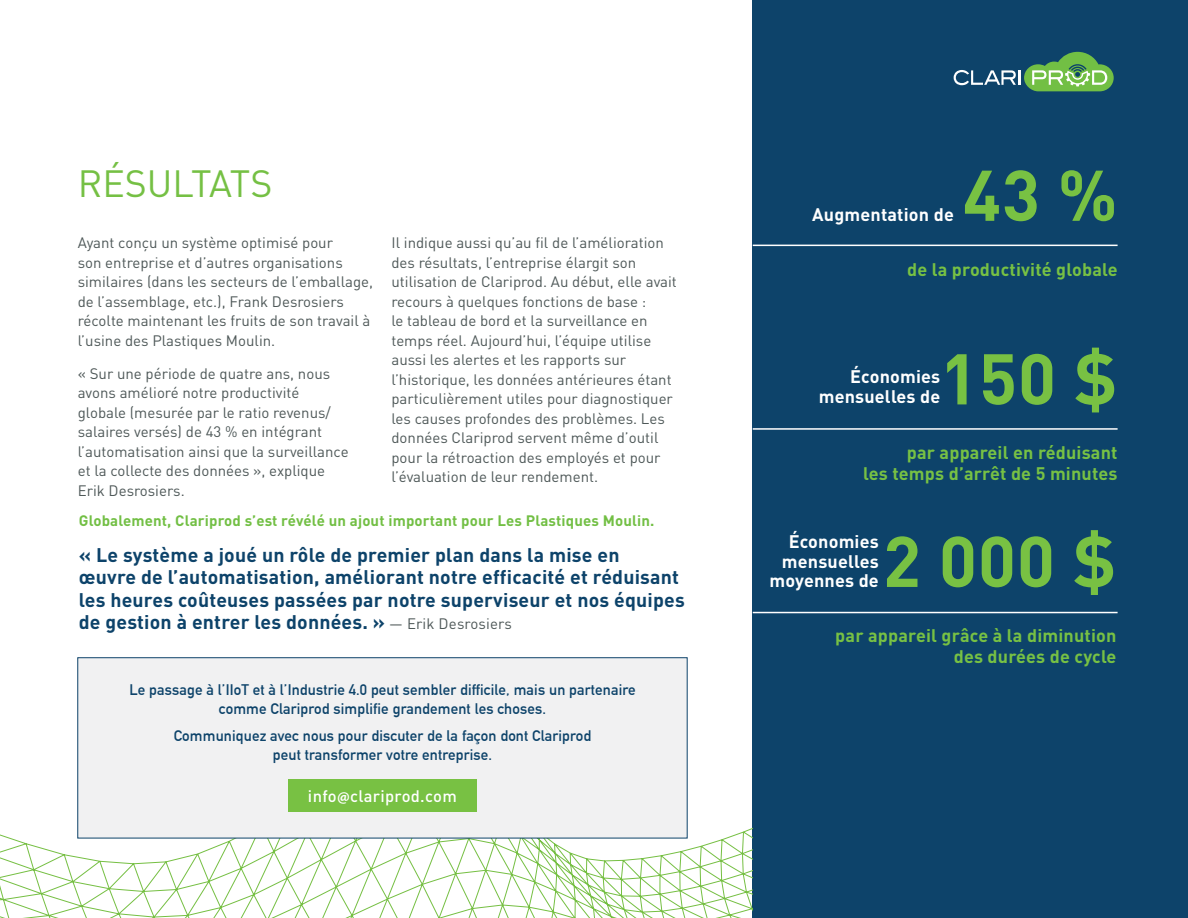
<style>
.page{position:relative;width:1188px;height:918px;background:#fff}
.page>*{position:absolute;margin:0;border:0;box-sizing:border-box;transform-origin:0 0}
.t1{font:700 70.5px "DIN";letter-spacing:.01em;color:#78c143}
.t2{font:37.5px "DIN";color:#75c044}
.t3{font:700 19.5px/22.5px "DIN";letter-spacing:.01em;color:#0d436a}
.t4{font:700 18px/21px "DIN";letter-spacing:.01em;color:#77c144;text-align:right}
.t5{font:700 18px/19.5px "DIN";letter-spacing:.01em;color:#fff;text-align:right}
.t6{font:500 16.5px "DIN";letter-spacing:.02em;color:#fff}
.t7{font:15px/19.5px "DIN";color:#4e5858}
.t8{font:700 15px/19.5px "DIN Alternate";letter-spacing:.01em;color:#0d436a;text-align:center}
.t9{font:700 15px "DIN";letter-spacing:.01em;color:#72bf44}
.s1{font-weight:400;font-size:15px;color:#4e5858}
.s2{font-family:"Myriad Pro";font-weight:700}
</style>
<div class="page">
<div style="left:753px;top:0;width:435px;height:918px;background:#0d436a"></div>
<hr style="left:753px;top:428px;width:365px;height:2px;background:#fff">
<hr style="left:753px;top:612px;width:365px;height:1px;background:#fff">
<hr style="left:753px;top:245px;width:365px;height:1px;background:#fff">
<svg style="left:0;top:757px;width:753px;height:161px"></svg>
<svg style="left:954px;top:52px;width:160px;height:39px"></svg>
<div style="left:78px;top:658px;width:609px;height:180px;background:#f1f1f2"></div>
<div style="left:288px;top:779px;width:189px;height:33px;background:#78c143"></div>
<p class="t2" style="left:78px;top:160px;width:196px">RÉSULTATS</p>
<p class="t7" style="left:78px;top:233px;width:297px">Ayant conçu un système optimisé pour<br>son entreprise et d’autres organisations similaires (dans les secteurs de l’emballage, de l’assemblage, etc.), Frank Desrosiers récolte maintenant les fruits de son travail à l’usine des Plastiques Moulin.</p>
<p class="t7" style="left:78px;top:363px;width:272px">« Sur une période de quatre ans, nous avons amélioré notre productivité globale (mesurée par le ratio revenus/ salaires versés) de 43 % en intégrant l’automatisation ainsi que la surveillance et la collecte des données », explique Erik Desrosiers.</p>
<p class="t7" style="left:391px;top:233px;width:287px">Il indique aussi qu’au fil de l’amélioration des résultats, l’entreprise élargit son utilisation de Clariprod. Au début, elle avait recours à quelques fonctions de base :<br>le tableau de bord et la surveillance en temps réel. Aujourd’hui, l’équipe utilise aussi les alertes et les rapports sur l’historique, les données antérieures étant particulièrement utiles pour diagnostiquer les causes profondes des problèmes. Les données Clariprod servent même d’outil pour la rétroaction des employés et pour l’évaluation de leur rendement.</p>
<p class="t9" style="left:79px;top:511px;width:577px">Globalement, Clariprod s’est révélé un ajout important pour Les Plastiques Moulin.</p>
<p class="t3" style="left:79px;top:543px;width:608px">« Le système a joué un rôle de premier plan dans la mise en<br>œuvre de l’automatisation, améliorant notre efficacité et réduisant les heures coûteuses passées par notre superviseur et nos équipes de gestion à entrer les données. » <span class="s1">— Erik Desrosiers</span></p>
<p class="t8" style="left:129px;top:679px;width:508px">Le passage à l’IIoT et à l’Industrie 4.0 peut sembler difficile, mais un partenaire comme Clariprod simplifie grandement les choses.</p>
<p class="t8" style="left:174px;top:725px;width:419px">Communiquez avec nous pour discuter de la façon dont Clariprod peut transformer votre entreprise.</p>
<p class="t6" style="left:308px;top:785px;width:150px">info<span class="s2">@</span>clariprod.com</p>
<p class="t5" style="left:812px;top:204px;width:143px">Augmentation de</p>
<p class="t1" style="left:963px;top:149px;width:156px">43 %</p>
<p class="t4" style="left:907px;top:258px;width:212px">de la productivité globale</p>
<p class="t1" style="left:940px;top:333px;width:179px">150 $</p>
<p class="t4" style="left:863px;top:441px;width:256px">par appareil en réduisant<br>les temps d’arrêt de 5 minutes</p>
<p class="t5" style="left:819px;top:366px;width:123px">Économies mensuelles de</p>
<p class="t1" style="left:883px;top:515px;width:235px">2 000 $</p>
<p class="t4" style="left:835px;top:624px;width:283px">par appareil grâce à la diminution des durées de cycle</p>
<p class="t5" style="left:769px;top:531px;width:111px">Économies mensuelles moyennes de</p>
</div>
